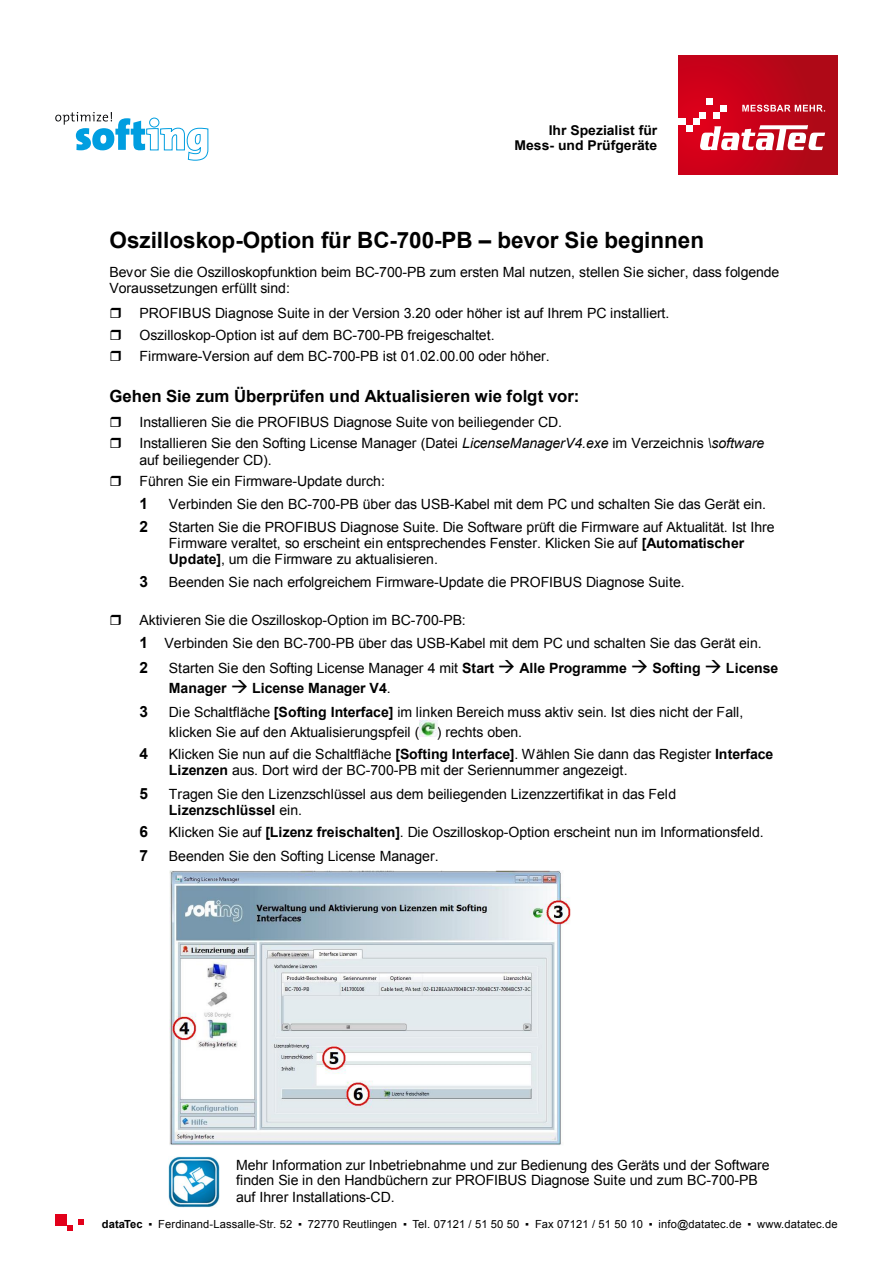
<style>
.page{position:relative;width:893px;height:1263px;background:#fff}
.page>*{position:absolute;margin:0;border:0;box-sizing:border-box;transform-origin:0 0}
.t1{font:700 22.5px "Arial";color:#000}
.t2{font:700 16.8px "Arial";color:#000}
.t3{font:700 15.45px "Arial";color:#000}
.t4{font:14.1px/16px "Arial";letter-spacing:-.01em;color:#000}
.t5{font:700 14.1px/19.8px "Arial";color:#000}
.t6{font:700 13.5px/15px "Arial";color:#000;text-align:right}
.t7{font:11.25px "Arial";letter-spacing:.01em;color:#000}
.s1{font-style:italic}
.s2{font-weight:700}
.s3{font-weight:700;font-size:15.45px}
.s4{font-weight:400}
</style>
<div class="page">
<svg style="left:679px;top:55px;width:159px;height:119px;background:#c92133"></svg>
<div style="left:55px;top:1214px;width:12px;height:11px;background:#e2001a"></div>
<svg style="left:67px;top:1219px;width:17px;height:12px"></svg>
<svg style="left:55px;top:112px;width:153px;height:49px"></svg>
<img style="left:420px;top:720px;width:17px;height:16px">
<img style="left:169px;top:870px;width:402px;height:275px">
<img style="left:169px;top:1156px;width:51px;height:51px">
<p class="t6" style="left:515px;top:123px;width:144px">Ihr Spezialist für<br>Mess- und Prüfgeräte</p>
<h1 class="t1" style="left:110px;top:225px;width:596px">Oszilloskop-Option für BC-700-PB – bevor Sie beginnen</h1>
<p class="t4" style="left:110px;top:265px;width:671px">Bevor Sie die Oszilloskopfunktion beim BC-700-PB zum ersten Mal nutzen, stellen Sie sicher, dass folgende<br>Voraussetzungen erfüllt sind:</p>
<p class="t4" style="left:139px;top:302px;width:532px;line-height:21.6px">PROFIBUS Diagnose Suite in der Version 3.20 oder höher ist auf Ihrem PC installiert.<br>Oszilloskop-Option ist auf dem BC-700-PB freigeschaltet.<br>Firmware-Version auf dem BC-700-PB ist 01.02.00.00 oder höher.</p>
<p class="t2" style="left:110px;top:384px;width:471px">Gehen Sie zum Überprüfen und Aktualisieren wie folgt vor:</p>
<p class="t4" style="left:139px;top:411px;width:626px;line-height:21.5px">Installieren Sie die PROFIBUS Diagnose Suite von beiliegender CD.<br>Installieren Sie den Softing License Manager (Datei <span class="s1">LicenseManagerV4.exe</span> im Verzeichnis <span class="s1">\software</span></p>
<p class="t4" style="left:139px;top:449px;width:247px;line-height:21.5px">auf beiliegender CD).<br>Führen Sie ein Firmware-Update durch:</p>
<p class="t3" style="left:139px;top:493px;width:10px">1</p>
<p class="t4" style="left:169px;top:496px;width:599px">Verbinden Sie den BC-700-PB über das USB-Kabel mit dem PC und schalten Sie das Gerät ein.</p>
<p class="t3" style="left:139px;top:516px;width:10px">2</p>
<p class="t4" style="left:169px;top:519px;width:607px">Starten Sie die PROFIBUS Diagnose Suite. Die Software prüft die Firmware auf Aktualität. Ist Ihre<br>Firmware veraltet, so erscheint ein entsprechendes Fenster. Klicken Sie auf <span class="s2">[Automatischer<br>Update]</span>, um die Firmware zu aktualisieren.</p>
<p class="t3" style="left:139px;top:572px;width:10px">3</p>
<p class="t4" style="left:169px;top:575px;width:517px">Beenden Sie nach erfolgreichem Firmware-Update die PROFIBUS Diagnose Suite.</p>
<p class="t4" style="left:139px;top:609px;width:624px;line-height:23.1px">Aktivieren Sie die Oszilloskop-Option im BC-700-PB:<br><span class="s3">1</span> Verbinden Sie den BC-700-PB über das USB-Kabel mit dem PC und schalten Sie das Gerät ein.</p>
<p class="t3" style="left:139px;top:658px;width:10px">2</p>
<p class="t5" style="left:169px;top:659px;width:611px"><span class="s4">Starten Sie den Softing License Manager 4 mit</span> Start → Alle Programme → Softing → License<br>Manager → License Manager V4<span class="s4">.</span></p>
<p class="t3" style="left:139px;top:701px;width:10px">3</p>
<p class="t4" style="left:169px;top:702px;width:576px;line-height:20.1px">Die Schaltfläche <span class="s2">[Softing Interface]</span> im linken Bereich muss aktiv sein. Ist dies nicht der Fall, klicken Sie auf den Aktualisierungspfeil ( ) rechts oben.</p>
<p class="t3" style="left:139px;top:743px;width:10px">4</p>
<p class="t4" style="left:169px;top:746px;width:606px">Klicken Sie nun auf die Schaltfläche <span class="s2">[Softing Interface]</span>. Wählen Sie dann das Register <span class="s2">Interface<br>Lizenzen</span> aus. Dort wird der BC-700-PB mit der Seriennummer angezeigt.</p>
<p class="t3" style="left:139px;top:783px;width:10px">5</p>
<p class="t4" style="left:169px;top:786px;width:509px">Tragen Sie den Lizenzschlüssel aus dem beiliegenden Lizenzzertifikat in das Feld<br><span class="s2">Lizenzschlüssel</span> ein.</p>
<p class="t3" style="left:139px;top:822px;width:10px">6</p>
<p class="t4" style="left:169px;top:825px;width:596px">Klicken Sie auf <span class="s2">[Lizenz freischalten]</span>. Die Oszilloskop-Option erscheint nun im Informationsfeld.</p>
<p class="t3" style="left:139px;top:845px;width:10px">7</p>
<p class="t4" style="left:169px;top:848px;width:271px">Beenden Sie den Softing License Manager.</p>
<p class="t4" style="left:236px;top:1157px;width:535px">Mehr Information zur Inbetriebnahme und zur Bedienung des Geräts und der Software finden Sie in den Handbüchern zur PROFIBUS Diagnose Suite und zum BC-700-PB auf Ihrer Installations-CD.</p>
<p class="t7" style="left:102px;top:1216px;width:737px"><span class="s2">dataTec</span> ▪ Ferdinand-Lassalle-Str. 52 ▪ 72770 Reutlingen ▪ Tel. 07121 / 51 50 50 ▪ Fax 07121 / 51 50 10 ▪ info@datatec.de ▪ www.datatec.de</p>
</div>
